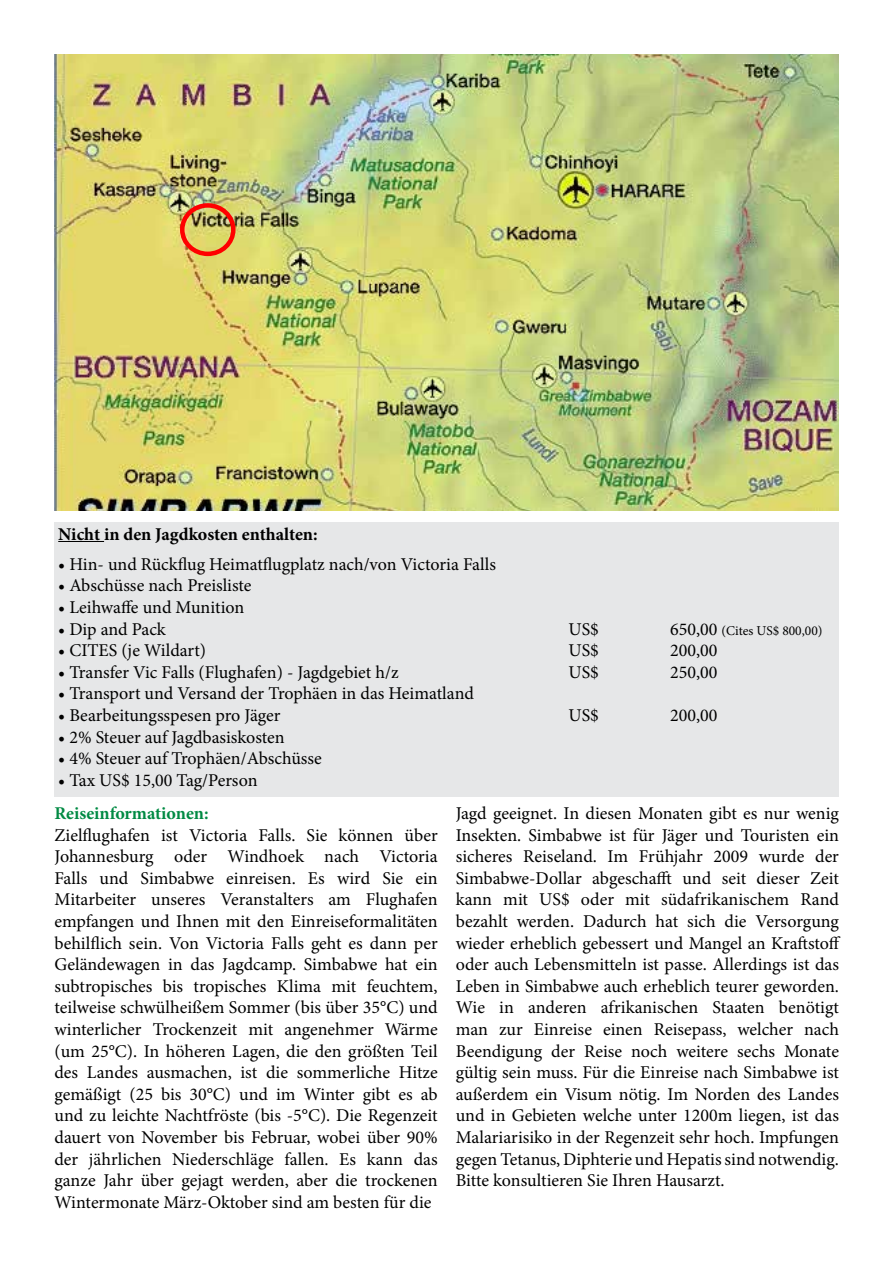
<style>
.page{position:relative;width:893px;height:1263px;background:#fff}
.page>*{position:absolute;margin:0;border:0;box-sizing:border-box;transform-origin:0 0}
.t1{font:18px/21.6px "Minion Pro";letter-spacing:-.005em;color:#000;text-align:justify}
.t2{font:700 18px "Minion Pro";color:#000}
.t3{font:700 18px "Minion Pro";letter-spacing:-.005em;color:#008a43}
.t4{font:13.5px "Minion Pro";color:#000}
.s1{font-size:18px}
</style>
<div class="page">
<img style="left:54px;top:54px;width:785px;height:456px">
<div style="left:54px;top:522px;width:785px;height:275px;background:#e6e7e8"></div>
<hr style="left:58px;top:541px;width:46px;height:1px;background:#000">
<div style="left:180px;top:203px;width:56px;height:53px;border:4px solid #f00;border-radius:50%"></div>
<p class="t2" style="left:58px;top:521px;width:261px">Nicht in den Jagdkosten enthalten:</p>
<p class="t1" style="left:58px;top:553px;width:439px">• Hin- und Rückflug Heimatflugplatz nach/von Victoria Falls</p>
<p class="t1" style="left:58px;top:575px;width:195px">• Abschüsse nach Preisliste</p>
<p class="t1" style="left:58px;top:596px;width:188px">• Leihwaffe und Munition</p>
<p class="t1" style="left:58px;top:618px;width:109px">• Dip and Pack</p>
<p class="t1" style="left:568px;top:618px;width:32px">US$</p>
<p class="t4" style="left:670px;top:621px;width:154px"><span class="s1">650,00</span> (Cites US$ 800,00)</p>
<p class="t1" style="left:58px;top:640px;width:149px">• CITES (je Wildart)</p>
<p class="t1" style="left:568px;top:640px;width:32px">US$</p>
<p class="t1" style="left:670px;top:640px;width:49px">200,00</p>
<p class="t1" style="left:58px;top:661px;width:342px">• Transfer Vic Falls (Flughafen) - Jagdgebiet h/z</p>
<p class="t1" style="left:568px;top:661px;width:32px">US$</p>
<p class="t1" style="left:670px;top:661px;width:49px">250,00</p>
<p class="t1" style="left:58px;top:683px;width:417px">• Transport und Versand der Trophäen in das Heimatland</p>
<p class="t1" style="left:58px;top:704px;width:224px">• Bearbeitungsspesen pro Jäger</p>
<p class="t1" style="left:568px;top:704px;width:32px">US$</p>
<p class="t1" style="left:670px;top:704px;width:49px">200,00</p>
<p class="t1" style="left:58px;top:726px;width:228px">• 2% Steuer auf Jagdbasiskosten</p>
<p class="t1" style="left:58px;top:748px;width:265px">• 4% Steuer auf Trophäen/Abschüsse</p>
<p class="t1" style="left:58px;top:769px;width:201px">• Tax US$ 15,00 Tag/Person</p>
<p class="t3" style="left:54px;top:800px;width:156px">Reiseinformationen:</p>
<p class="t1" style="left:54px;top:824px;width:385px">Zielflughafen ist Victoria Falls. Sie können über Johannesburg oder Windhoek nach Victoria Falls und Simbabwe einreisen. Es wird Sie ein Mitarbeiter unseres Veranstalters am Flughafen empfangen und Ihnen mit den Einreiseformalitäten behilflich sein. Von Victoria Falls geht es dann per Geländewagen in das Jagdcamp. Simbabwe hat ein subtropisches bis tropisches Klima mit feuchtem, teilweise schwülheißem Sommer (bis über 35°C) und winterlicher Trockenzeit mit angenehmer Wärme (um 25°C). In höheren Lagen, die den größten Teil des Landes ausmachen, ist die sommerliche Hitze gemäßigt (25 bis 30°C) und im Winter gibt es ab und zu leichte Nachtfröste (bis -5°C). Die Regenzeit dauert von November bis Februar, wobei über 90% der jährlichen Niederschläge fallen. Es kann das ganze Jahr über gejagt werden, aber die trockenen Wintermonate März-Oktober sind am besten für die</p>
<p class="t1" style="left:456px;top:802px;width:386px">Jagd geeignet. In diesen Monaten gibt es nur wenig Insekten. Simbabwe ist für Jäger und Touristen ein sicheres Reiseland. Im Frühjahr 2009 wurde der Simbabwe-Dollar abgeschafft und seit dieser Zeit kann mit US$ oder mit südafrikanischem Rand bezahlt werden. Dadurch hat sich die Versorgung wieder erheblich gebessert und Mangel an Kraftstoff oder auch Lebensmitteln ist passe. Allerdings ist das Leben in Simbabwe auch erheblich teurer geworden.<br>Wie in anderen afrikanischen Staaten benötigt man zur Einreise einen Reisepass, welcher nach Beendigung der Reise noch weitere sechs Monate gültig sein muss. Für die Einreise nach Simbabwe ist außerdem ein Visum nötig. Im Norden des Landes und in Gebieten welche unter 1200m liegen, ist das Malariarisiko in der Regenzeit sehr hoch. Impfungen gegen Tetanus, Diphterie und Hepatis sind notwendig.<br>Bitte konsultieren Sie Ihren Hausarzt.</p>
</div>
